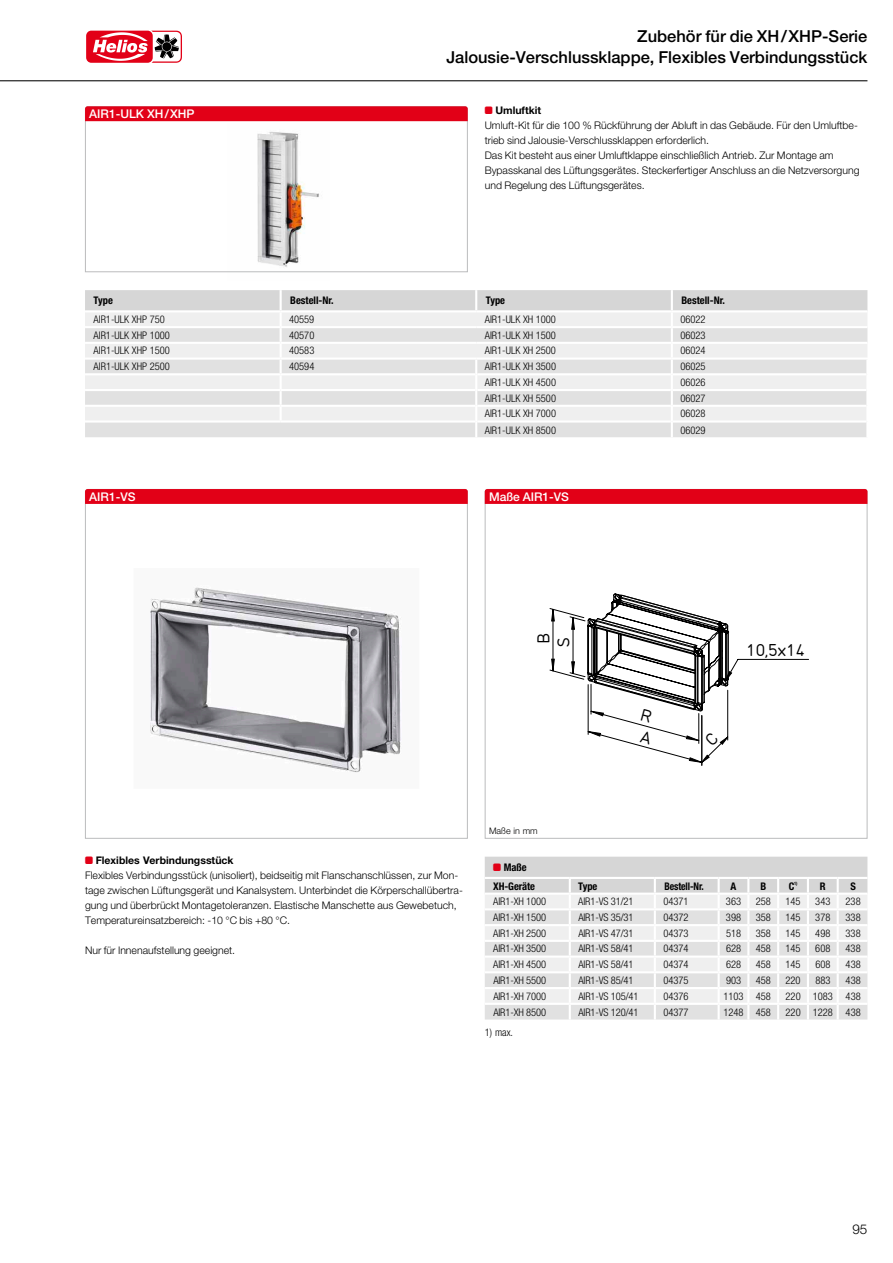
<style>
.page{position:relative;width:893px;height:1263px;background:#fff}
.page>*{position:absolute;margin:0;border:0;box-sizing:border-box;transform-origin:0 0}
.t1{font:500 16.5px/21px "Helvetica Neue LTW1 G";color:#000;text-align:right}
.t2{font:16.05px "DIN17 SB";color:#000}
.t3{font:300 13.5px "Helvetica Neue LTW1 G";color:#000}
.t4{font:500 12px "Helvetica Neue LTW1 G";color:#fff}
.t5{font:300 10.5px/15px "Helvetica Neue LTW1 G";color:#000}
.t6{font:300 condensed 10.5px "Helvetica Neue LTW1 G";color:#000}
.t7{font:700 condensed 10.5px/19px "Helvetica Neue LTW1 G";color:#000}
.t8{font:700 condensed 10.5px "Helvetica Neue LTW1 G";color:#000;scale:.93 1}
.t9{font:300 9px "Helvetica Neue LTW1 G";color:#000}
.t10{font:700 condensed 4.5px "Helvetica Neue LTW1 G";color:#000}
.s1{font-family:"Helios";font-weight:400;color:#e20017}
.s2{font-weight:700}
.s3{font-family:"Helios";font-weight:400;font-stretch:normal;color:#e20017}
</style>
<div class="page">
<svg style="left:85px;top:290px;width:783px;height:147px"></svg>
<svg style="left:85px;top:121px;width:383px;height:152px"></svg>
<div style="left:85px;top:106px;width:383px;height:15px;background:#e20017"></div>
<svg style="left:485px;top:857px;width:382px;height:162px"></svg>
<svg style="left:85px;top:504px;width:383px;height:335px"></svg>
<img style="left:134px;top:568px;width:285px;height:221px">
<svg style="left:85px;top:489px;width:383px;height:15px"></svg>
<svg style="left:484px;top:490px;width:384px;height:349px"></svg>
<div style="left:485px;top:489px;width:382px;height:15px;background:#e20017"></div>
<hr style="left:0;top:80px;width:867px;height:1px;background:#000">
<svg style="left:86px;top:30px;width:96px;height:33px"></svg>
<svg style="left:549px;top:593px;width:260px;height:173px"></svg>
<p class="t4" style="left:89px;top:107px;width:107px">AIR1-ULK XH/XHP</p>
<h1 class="t1" style="left:446px;top:25px;width:423px">Zubehör für die XH/XHP-Serie<br>Jalousie-Verschlussklappe, Flexibles Verbindungsstück</h1>
<p class="t5" style="left:485px;top:103px;width:376px"><span class="s1">B</span> <span class="s2">Umluftkit<br></span>Umluft-Kit für die 100 % Rückführung der Abluft in das Gebäude. Für den Umluftbe&shy;trieb sind Jalousie-Verschlussklappen erforderlich.<br>Das Kit besteht aus einer Umluftklappe einschließlich Antrieb. Zur Montage am Bypasskanal des Lüftungsgerätes. Steckerfertiger Anschluss an die Netzversorgung und Regelung des Lüftungsgerätes.</p>
<p class="t7" style="left:94px;top:291px;width:21px">Type</p>
<p class="t7" style="left:290px;top:291px;width:45px">Bestell-Nr.</p>
<p class="t7" style="left:486px;top:291px;width:21px">Type</p>
<p class="t7" style="left:681px;top:291px;width:45px">Bestell-Nr.</p>
<p class="t6" style="left:94px;top:313px;width:73px">AIR1-ULK XHP 750</p>
<p class="t6" style="left:289px;top:313px;width:27px">40559</p>
<p class="t6" style="left:485px;top:313px;width:73px">AIR1-ULK XH 1000</p>
<p class="t6" style="left:680px;top:313px;width:27px">06022</p>
<p class="t6" style="left:94px;top:329px;width:78px">AIR1-ULK XHP 1000</p>
<p class="t6" style="left:289px;top:329px;width:27px">40570</p>
<p class="t6" style="left:485px;top:329px;width:73px">AIR1-ULK XH 1500</p>
<p class="t6" style="left:680px;top:329px;width:27px">06023</p>
<p class="t6" style="left:94px;top:345px;width:78px">AIR1-ULK XHP 1500</p>
<p class="t6" style="left:289px;top:345px;width:27px">40583</p>
<p class="t6" style="left:485px;top:345px;width:73px">AIR1-ULK XH 2500</p>
<p class="t6" style="left:680px;top:345px;width:27px">06024</p>
<p class="t6" style="left:94px;top:360px;width:78px">AIR1-ULK XHP 2500</p>
<p class="t6" style="left:289px;top:360px;width:27px">40594</p>
<p class="t6" style="left:485px;top:360px;width:73px">AIR1-ULK XH 3500</p>
<p class="t6" style="left:680px;top:360px;width:27px">06025</p>
<p class="t6" style="left:485px;top:376px;width:73px">AIR1-ULK XH 4500</p>
<p class="t6" style="left:680px;top:376px;width:27px">06026</p>
<p class="t6" style="left:485px;top:392px;width:73px">AIR1-ULK XH 5500</p>
<p class="t6" style="left:680px;top:392px;width:27px">06027</p>
<p class="t6" style="left:485px;top:408px;width:73px">AIR1-ULK XH 7000</p>
<p class="t6" style="left:680px;top:408px;width:27px">06028</p>
<p class="t6" style="left:485px;top:424px;width:73px">AIR1-ULK XH 8500</p>
<p class="t6" style="left:680px;top:424px;width:27px">06029</p>
<p class="t4" style="left:89px;top:489px;width:48px">AIR1-VS</p>
<p class="t4" style="left:489px;top:489px;width:81px">Maße AIR1-VS</p>
<h2 class="t2" style="left:533px;top:644px;width:12px;rotate:-90deg">B</h2>
<h2 class="t2" style="left:553px;top:647px;width:11px;rotate:-90deg">S</h2>
<h2 class="t2" style="left:746px;top:639px;width:60px">10,5x14</h2>
<p class="t5" style="left:85px;top:853px;width:379px"><span class="s1">B</span> <span class="s2">Flexibles Verbindungsstück<br></span>Flexibles Verbindungsstück (unisoliert), beidseitig mit Flanschanschlüssen, zur Mon&shy;tage zwischen Lüftungsgerät und Kanalsystem. Unterbindet die Körperschallübertra&shy;gung und überbrückt Montagetoleranzen. Elastische Manschette aus Gewebetuch, Temperatureinsatzbereich: -10 °C bis +80 °C.</p>
<p class="t5" style="left:85px;top:943px;width:152px">Nur für Innenaufstellung geeignet.</p>
<p class="t9" style="left:489px;top:825px;width:50px">Maße in mm</p>
<p class="t7" style="left:493px;top:857px;width:43px"><span class="s3">B</span> Maße<br>XH-Geräte</p>
<p class="t7" style="left:578px;top:876px;width:21px">Type</p>
<p class="t8" style="left:664px;top:879px;width:44px">Bestell-Nr.</p>
<p class="t7" style="left:731px;top:876px;width:7px">A</p>
<p class="t7" style="left:760px;top:876px;width:7px">B</p>
<p class="t7" style="left:789px;top:876px;width:7px">C</p>
<p class="t10" style="left:794px;top:881px;width:5px">1)</p>
<p class="t7" style="left:820px;top:876px;width:7px">R</p>
<p class="t7" style="left:850px;top:876px;width:7px">S</p>
<p class="t6" style="left:493px;top:895px;width:54px">AIR1-XH 1000</p>
<p class="t6" style="left:578px;top:895px;width:57px">AIR1-VS 31/21</p>
<p class="t6" style="left:663px;top:895px;width:27px">04371</p>
<p class="t6" style="left:726px;top:895px;width:17px">363</p>
<p class="t6" style="left:756px;top:895px;width:17px">258</p>
<p class="t6" style="left:785px;top:895px;width:17px">145</p>
<p class="t6" style="left:815px;top:895px;width:17px">343</p>
<p class="t6" style="left:846px;top:895px;width:17px">238</p>
<p class="t6" style="left:493px;top:911px;width:54px">AIR1-XH 1500</p>
<p class="t6" style="left:578px;top:911px;width:57px">AIR1-VS 35/31</p>
<p class="t6" style="left:663px;top:911px;width:27px">04372</p>
<p class="t6" style="left:726px;top:911px;width:17px">398</p>
<p class="t6" style="left:756px;top:911px;width:17px">358</p>
<p class="t6" style="left:785px;top:911px;width:17px">145</p>
<p class="t6" style="left:815px;top:911px;width:17px">378</p>
<p class="t6" style="left:846px;top:911px;width:17px">338</p>
<p class="t6" style="left:493px;top:927px;width:54px">AIR1-XH 2500</p>
<p class="t6" style="left:578px;top:927px;width:57px">AIR1-VS 47/31</p>
<p class="t6" style="left:663px;top:927px;width:27px">04373</p>
<p class="t6" style="left:726px;top:927px;width:17px">518</p>
<p class="t6" style="left:756px;top:927px;width:17px">358</p>
<p class="t6" style="left:785px;top:927px;width:17px">145</p>
<p class="t6" style="left:815px;top:927px;width:17px">498</p>
<p class="t6" style="left:846px;top:927px;width:17px">338</p>
<p class="t6" style="left:493px;top:943px;width:54px">AIR1-XH 3500</p>
<p class="t6" style="left:578px;top:943px;width:57px">AIR1-VS 58/41</p>
<p class="t6" style="left:663px;top:943px;width:27px">04374</p>
<p class="t6" style="left:726px;top:943px;width:17px">628</p>
<p class="t6" style="left:756px;top:943px;width:17px">458</p>
<p class="t6" style="left:785px;top:943px;width:17px">145</p>
<p class="t6" style="left:815px;top:943px;width:17px">608</p>
<p class="t6" style="left:846px;top:943px;width:17px">438</p>
<p class="t6" style="left:493px;top:958px;width:54px">AIR1-XH 4500</p>
<p class="t6" style="left:578px;top:958px;width:57px">AIR1-VS 58/41</p>
<p class="t6" style="left:663px;top:958px;width:27px">04374</p>
<p class="t6" style="left:726px;top:958px;width:17px">628</p>
<p class="t6" style="left:756px;top:958px;width:17px">458</p>
<p class="t6" style="left:785px;top:958px;width:17px">145</p>
<p class="t6" style="left:815px;top:958px;width:17px">608</p>
<p class="t6" style="left:846px;top:958px;width:17px">438</p>
<p class="t6" style="left:493px;top:974px;width:54px">AIR1-XH 5500</p>
<p class="t6" style="left:578px;top:974px;width:57px">AIR1-VS 85/41</p>
<p class="t6" style="left:663px;top:974px;width:27px">04375</p>
<p class="t6" style="left:726px;top:974px;width:17px">903</p>
<p class="t6" style="left:756px;top:974px;width:17px">458</p>
<p class="t6" style="left:786px;top:974px;width:17px">220</p>
<p class="t6" style="left:815px;top:974px;width:17px">883</p>
<p class="t6" style="left:846px;top:974px;width:17px">438</p>
<p class="t6" style="left:493px;top:990px;width:54px">AIR1-XH 7000</p>
<p class="t6" style="left:578px;top:990px;width:62px">AIR1-VS 105/41</p>
<p class="t6" style="left:663px;top:990px;width:27px">04376</p>
<p class="t6" style="left:723px;top:990px;width:49px">1103 458</p>
<p class="t6" style="left:786px;top:990px;width:77px">220 1083 438</p>
<p class="t6" style="left:493px;top:1006px;width:54px">AIR1-XH 8500</p>
<p class="t6" style="left:578px;top:1006px;width:62px">AIR1-VS 120/41</p>
<p class="t6" style="left:663px;top:1006px;width:27px">04377</p>
<p class="t6" style="left:723px;top:1006px;width:49px">1248 458</p>
<p class="t6" style="left:786px;top:1006px;width:77px">220 1228 438</p>
<p class="t6" style="left:485px;top:1026px;width:30px">1) max.</p>
<p class="t3" style="left:852px;top:1221px;width:17px">95</p>
</div>
